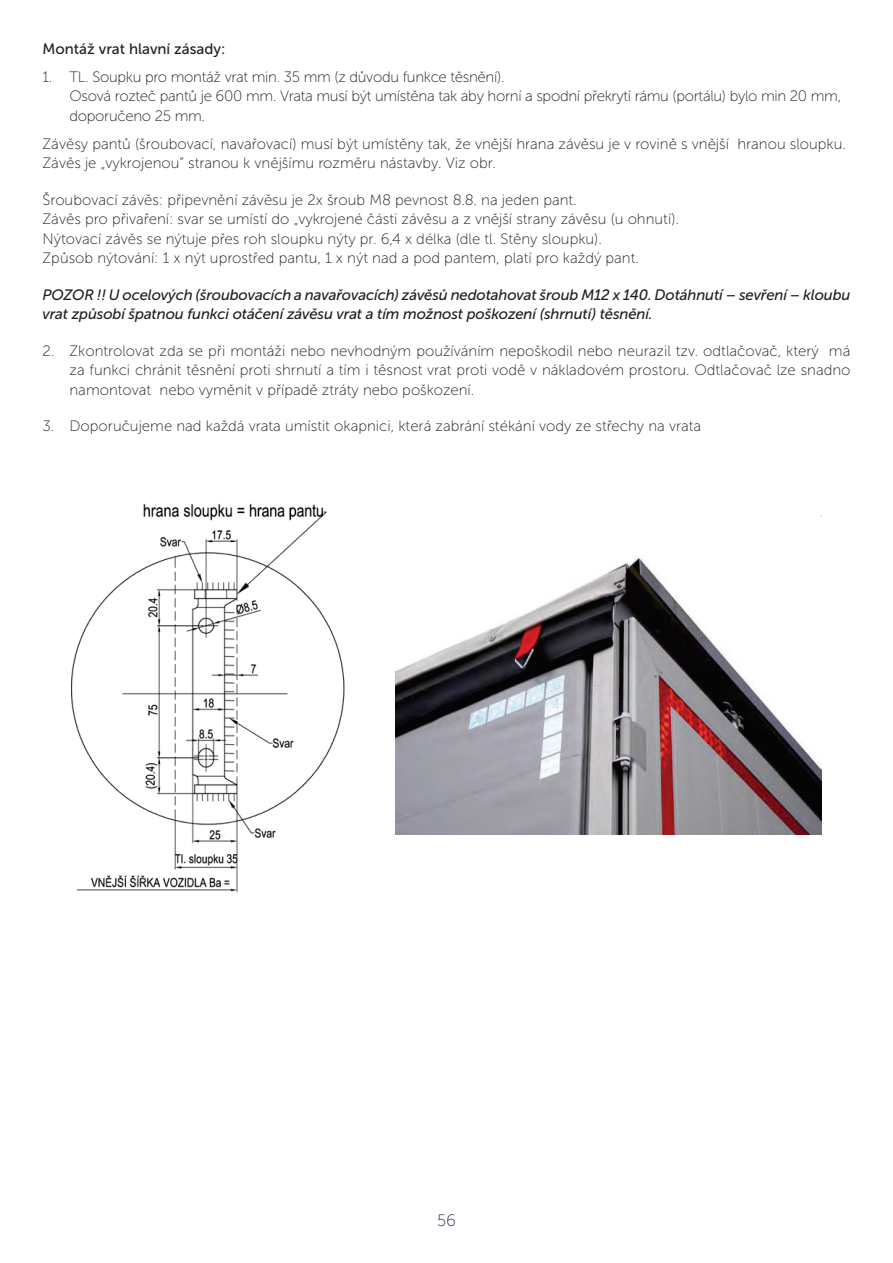
<style>
.page{position:relative;width:893px;height:1263px;background:#fff}
.page>*{position:absolute;margin:0;border:0;box-sizing:border-box;transform-origin:0 0}
.t1{font:16.5px "Museo Sans 100";color:#1c2d5a}
.text_blok{font:15px/19.5px "Museo Sans 100";color:#231f20}
.text_blok-2{font:italic 15px/19.5px "Museo Sans 500";letter-spacing:-.01em;color:#231f20}
.text_blok-3{font:15px/19.5px "Museo Sans 100";letter-spacing:-.02em;color:#231f20}
.text_blok-4{font:15px "Museo Sans 500";color:#231f20}
</style>
<div class="page">
<img style="left:72px;top:503px;width:273px;height:389px">
<img style="left:396px;top:515px;width:425px;height:319px">
<p class="text_blok-4" style="left:43px;top:40px;width:185px">Montáž vrat hlavní zásady:</p>
<p class="text_blok-3" style="left:70px;top:67px;width:773px;text-indent:-27px">1. TL. Soupku pro montáž vrat min. 35 mm (z důvodu funkce těsnění).<br>Osová rozteč pantů je 600 mm. Vrata musí být umístěna tak aby horní a spodní překrytí rámu (portálu) bylo min 20 mm, doporučeno 25 mm.</p>
<p class="text_blok" style="left:43px;top:134px;width:805px">Závěsy pantů (šroubovací, navařovací) musí být umístěny tak, že vnější hrana závěsu je v rovině s vnější hranou sloupku.<br>Závěs je „vykrojenou“ stranou k vnějšímu rozměru nástavby. Viz obr.</p>
<p class="text_blok" style="left:43px;top:190px;width:536px">Šroubovací závěs: připevnění závěsu je 2x šroub M8 pevnost 8.8. na jeden pant.</p>
<p class="text_blok" style="left:43px;top:210px;width:638px">Závěs pro přivaření: svar se umístí do „vykrojené části závěsu a z vnější strany závěsu (u ohnutí).</p>
<p class="text_blok" style="left:43px;top:229px;width:561px">Nýtovací závěs se nýtuje přes roh sloupku nýty pr. 6,4 x délka (dle tl. Stěny sloupku).</p>
<p class="text_blok" style="left:43px;top:249px;width:598px">Způsob nýtování: 1 x nýt uprostřed pantu, 1 x nýt nad a pod pantem, platí pro každý pant.</p>
<p class="text_blok-2" style="left:43px;top:285px;width:809px">POZOR !! U ocelových (šroubovacích a navařovacích) závěsů nedotahovat šroub M12 x 140. Dotáhnutí – sevření – kloubu vrat způsobí špatnou funkci otáčení závěsu vrat a tím možnost poškození (shrnutí) těsnění.</p>
<p class="text_blok" style="left:70px;top:341px;width:782px;text-align:justify;text-indent:-27px">2. Zkontrolovat zda se při montáži nebo nevhodným používáním nepoškodil nebo neurazil tzv. odtlačovač, který má za funkci chránit těsnění proti shrnutí a tím i těsnost vrat proti vodě v nákladovém prostoru. Odtlačovač lze snadno namontovat nebo vyměnit v případě ztráty nebo poškození.</p>
<p class="text_blok" style="left:43px;top:417px;width:660px">3. Doporučujeme nad každá vrata umístit okapnici, která zabrání stékání vody ze střechy na vrata</p>
<p class="t1" style="left:437px;top:1212px;width:20px">56</p>
</div>
